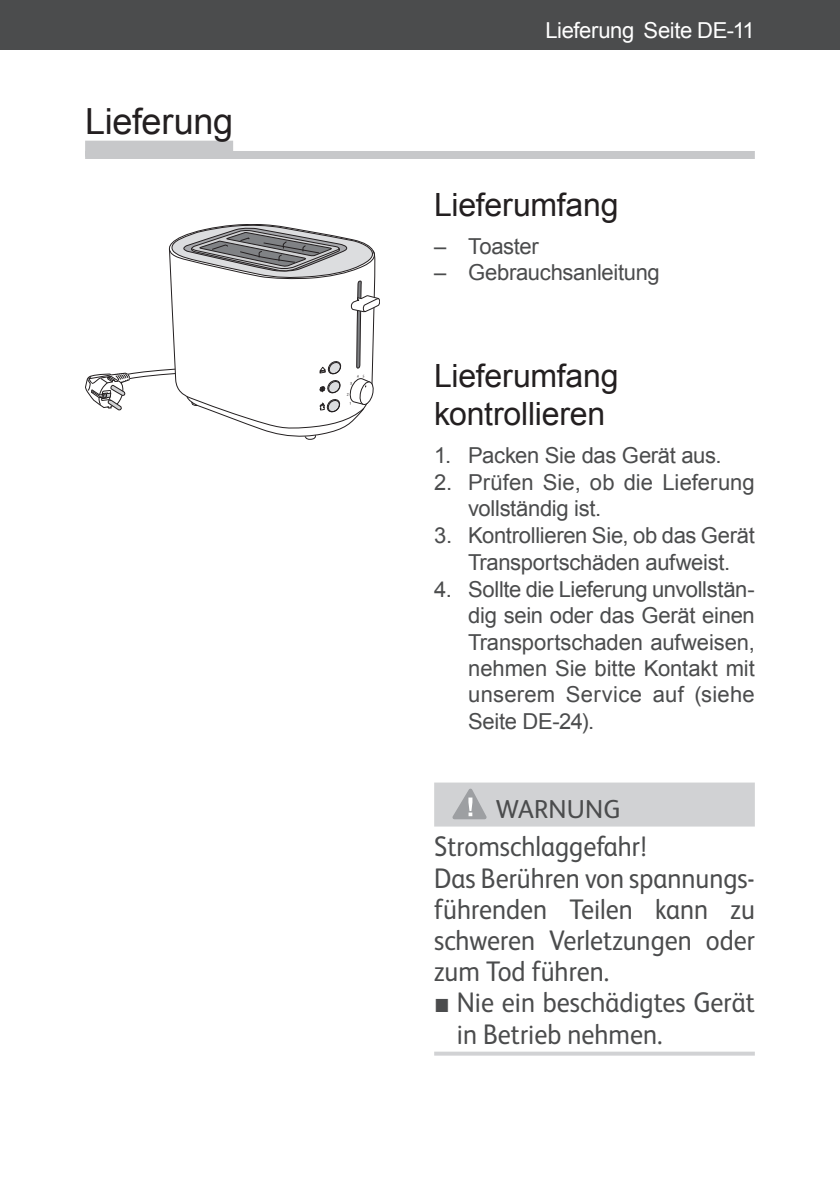
<style>
.page{position:relative;width:840px;height:1191px;background:#fff}
.page>*{position:absolute;margin:0;border:0;box-sizing:border-box;transform-origin:0 0}
.t1{font:36px "Arial";letter-spacing:-.01em;color:#231f20}
.t2{font:32px/38.4px "Arial";letter-spacing:-.005em;color:#231f20}
.t3{font:28.4px/31.2px "FS Albert";color:#4b4c4d;scale:.92 1}
.t4{font:26px "FS Albert";letter-spacing:.005em;color:#4b4c4d}
.t5{font:22px/26.4px "Arial";letter-spacing:-.01em;color:#4b4c4d}
.t6{font:22px "Arial";letter-spacing:-.015em;color:#fff}
.s1{font-family:"Arial"}
</style>
<div class="page">
<div style="left:0;top:0;width:839px;height:50px;background:#4b4c4d"></div>
<div style="left:434px;top:782px;width:320px;height:44px;background:#d1d2d4"></div>
<svg style="left:434px;top:1051px;width:320px;height:4px"></svg>
<svg style="left:452px;top:788px;width:35px;height:32px"></svg>
<div style="left:85px;top:141px;width:148px;height:16px;background:#c7c8ca"></div>
<div style="left:85px;top:151px;width:669px;height:8px;background:#c7c8ca"></div>
<svg style="left:85px;top:224px;width:295px;height:216px"></svg>
<h1 class="t1" style="left:85px;top:98px;width:149px">Lieferung</h1>
<p class="t6" style="left:545px;top:16px;width:211px">Lieferung Seite DE-11</p>
<h2 class="t2" style="left:434px;top:186px;width:186px">Lieferumfang</h2>
<p class="t5" style="left:434px;top:233px;width:106px">– Toaster</p>
<p class="t5" style="left:434px;top:260px;width:227px">– Gebrauchsanleitung</p>
<h2 class="t2" style="left:434px;top:357px;width:186px">Lieferumfang kontrollieren</h2>
<p class="t5" style="left:434px;top:442px;width:289px">1. Packen Sie das Gerät aus.</p>
<p class="t5" style="left:468px;top:469px;width:288px;text-indent:-34px">2. Prüfen Sie, ob die Lieferung vollständig ist.</p>
<p class="t5" style="left:434px;top:522px;width:322px;text-align:center">3. Kontrollieren Sie, ob das Gerät<br>Transportschäden aufweist.</p>
<p class="t5" style="left:468px;top:576px;width:288px;text-align:justify;text-indent:-34px">4. Sollte die Lieferung unvollstän&shy;dig sein oder das Gerät einen Transportschaden aufweisen, nehmen Sie bitte Kontakt mit unserem Service auf (siehe Seite DE-24).</p>
<p class="t4" style="left:495px;top:791px;width:126px">WARNUNG</p>
<p class="t3" style="left:434px;top:829px;width:350px">Stromschlaggefahr!<br>Das Berühren von spannungs&shy;führenden Teilen kann zu schweren Verletzungen oder zum Tod führen.</p>
<p class="t3" style="left:456px;top:985px;width:325px;text-indent:-23px"><span class="s1">■</span> Nie ein beschädigtes Gerät in Betrieb nehmen.</p>
</div>
